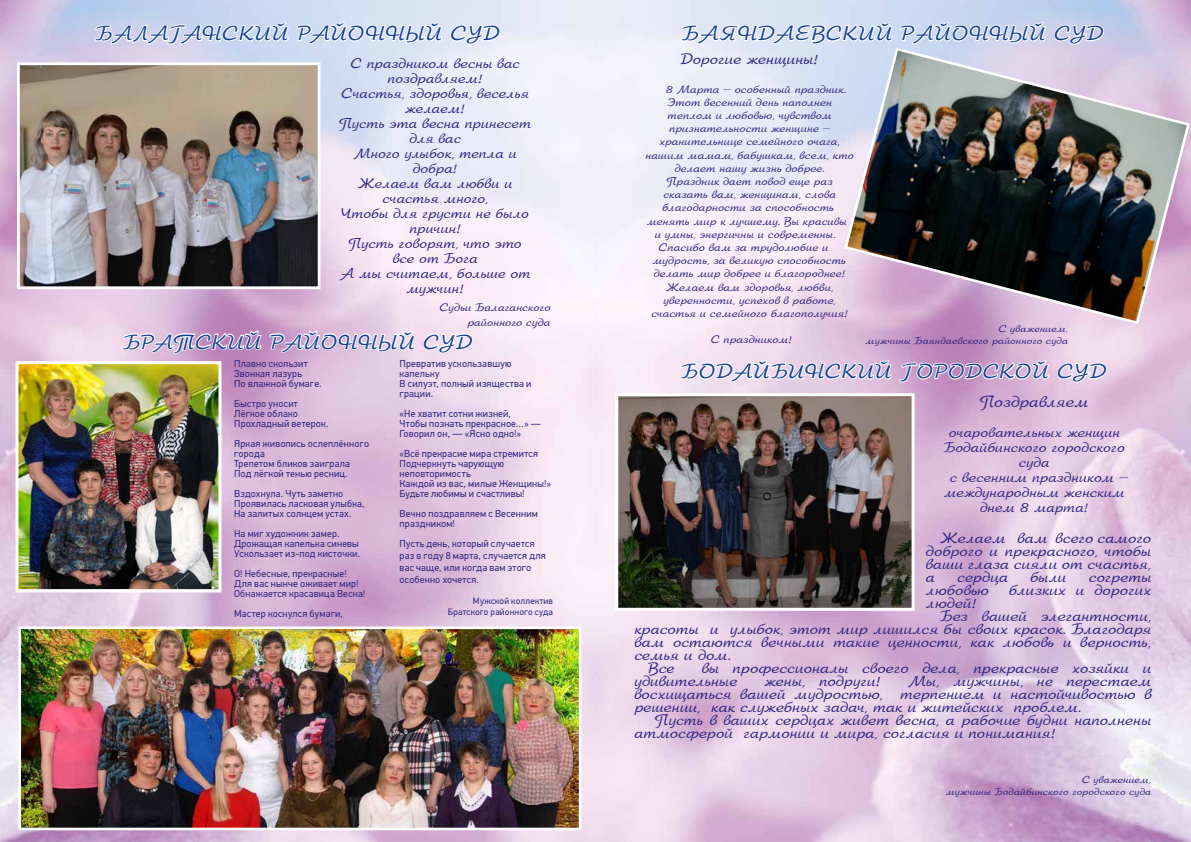
<style>
.page{position:relative;width:1191px;height:842px;background:#fff}
.page>*{position:absolute;margin:0;border:0;box-sizing:border-box;transform-origin:0 0}
.t1{font:20px "Arbat";letter-spacing:.045em;color:#164194}
.t2{font:16px "Arbat";letter-spacing:.005em;color:#312783}
.t3{font:15px/13px "Arbat";letter-spacing:.005em;color:#312783;text-align:justify}
.t4{font:14px/15px "Arbat";letter-spacing:.005em;color:#312783;text-align:center}
.t5{font:11px/14.4px "Arbat";letter-spacing:.01em;color:#312783;text-align:right}
.t6{font:10px/10px "PF Din Text Pro";letter-spacing:.015em;color:#312783}
.t7{font:10px/12px "Arbat";letter-spacing:.015em;color:#312783;text-align:right}
.t8{font:9.1px/10.9px "PF Din Text Pro";letter-spacing:.02em;color:#312783;text-align:right}
</style>
<div class="page">
<img style="left:21px;top:66px;width:295px;height:219px">
<div style="left:17px;top:62px;width:303px;height:227px;border:3px solid #fff"></div>
<svg style="left:94px;top:0;width:407px;height:111px;background:#d0d2db"></svg>
<img style="left:842px;top:46px;width:349px;height:280px">
<svg style="left:680px;top:0;width:367px;height:111px;background:#cfd7e5"></svg>
<svg style="left:1053px;top:9px;width:52px;height:38px"></svg>
<svg style="left:122px;top:305px;width:294px;height:114px;background:#dbbad9"></svg>
<svg style="left:422px;top:318px;width:52px;height:37px"></svg>
<img style="left:20px;top:365px;width:197px;height:223px">
<div style="left:16px;top:361px;width:205px;height:231px;border:3px solid #fff"></div>
<img style="left:22px;top:630px;width:555px;height:196px">
<div style="left:18px;top:626px;width:563px;height:204px;border:3px solid #fff"></div>
<svg style="left:679px;top:335px;width:429px;height:113px;background:#e0c3de"></svg>
<img style="left:619px;top:397px;width:291px;height:210px">
<div style="left:615px;top:393px;width:299px;height:218px;border:3px solid #fff"></div>
<h1 class="t1" style="left:96px;top:23px;width:405px">БАЛАГАНСКИЙ РАЙОННЫЙ СУД</h1>
<h1 class="t1" style="left:682px;top:23px;width:423px">БАЯНДАЕВСКИЙ РАЙОННЫЙ СУД</h1>
<h3 class="t3" style="left:681px;top:53px;width:139px">Дорогие женщины!</h3>
<p class="t5" style="left:666px;top:82px;width:182px">8 Марта – особенный праздник.</p>
<p class="t5" style="left:667px;top:95px;width:166px">Этот весенний день наполнен</p>
<p class="t5" style="left:667px;top:108px;width:166px">теплом и любовью, чувством</p>
<p class="t5" style="left:669px;top:122px;width:162px">признательности женщине –</p>
<p class="t5" style="left:659px;top:135px;width:182px">хранительнице семейного очага,</p>
<p class="t5" style="left:645px;top:148px;width:210px">нашим мамам, бабушкам, всем, кто</p>
<p class="t5" style="left:675px;top:161px;width:151px">делает нашу жизнь добрее.</p>
<p class="t5" style="left:667px;top:174px;width:167px">Праздник дает повод еще раз</p>
<p class="t5" style="left:663px;top:188px;width:174px">сказать вам, женщинам, слова</p>
<p class="t5" style="left:662px;top:201px;width:173px">благодарности за способность</p>
<p class="t5" style="left:647px;top:214px;width:201px">менять мир к лучшему. Вы красивы</p>
<p class="t5" style="left:654px;top:227px;width:182px">и умны, энергичны и современны.</p>
<p class="t5" style="left:659px;top:240px;width:171px">Спасибо вам за трудолюбие и</p>
<p class="t5" style="left:652px;top:254px;width:195px">мудрость, за великую способность</p>
<p class="t5" style="left:654px;top:267px;width:193px">делать мир добрее и благороднее!</p>
<p class="t5" style="left:666px;top:280px;width:169px">Желаем вам здоровья, любви,</p>
<p class="t5" style="left:663px;top:293px;width:174px">уверенности, успехов в работе,</p>
<p class="t5" style="left:651px;top:306px;width:198px">счастья и семейного благополучия!</p>
<p class="t4" style="left:340px;top:57px;width:193px">С праздником весны вас поздравляем!<br>Счастья, здоровья, веселья желаем!<br>Пусть эта весна принесет для вас<br>Много улыбок, тепла и добра!<br>Желаем вам любви и счастья много,<br>Чтобы для грусти не было причин!<br>Пусть говорят, что это все от Бога<br>А мы считаем, больше от мужчин!</p>
<p class="t5" style="left:440px;top:301px;width:112px">Судьи Балаганского районного суда</p>
<p class="t7" style="left:865px;top:323px;width:204px">С уважением,<br>мужчины Баяндаевского районного суда</p>
<h1 class="t1" style="left:124px;top:331px;width:350px">БРАТСКИЙ РАЙОННЫЙ СУД</h1>
<p class="t5" style="left:711px;top:333px;width:83px">С праздником!</p>
<p class="t6" style="left:234px;top:358px;width:89px">Плавно скользит<br>Звонкая лазурь<br>По влажной бумаге.</p>
<p class="t6" style="left:234px;top:398px;width:96px">Быстро уносит<br>Лёгкое облако<br>Прохладный ветерок.</p>
<p class="t6" style="left:234px;top:438px;width:136px">Яркая живопись ослеплённого города<br>Трепетом бликов заиграла<br>Под лёгкой тенью ресниц.</p>
<p class="t6" style="left:234px;top:488px;width:132px">Вздохнула. Чуть заметно<br>Проявилась ласковая улыбка,<br>На залитых солнцем устах.</p>
<p class="t6" style="left:234px;top:528px;width:127px">На миг художник замер.<br>Дрожащая капелька синевы<br>Ускользает из-под кисточки.</p>
<p class="t6" style="left:234px;top:568px;width:133px">О! Небесные, прекрасные!<br>Для вас нынче оживает мир!<br>Обнажается красавица Весна!</p>
<p class="t6" style="left:234px;top:608px;width:110px">Мастер коснулся бумаги,</p>
<p class="t6" style="left:399px;top:358px;width:133px">Превратив ускользавшую капельку<br>В силуэт, полный изящества и грации.</p>
<p class="t6" style="left:399px;top:408px;width:143px">«Не хватит сотни жизней,<br>Чтобы познать прекрасное…» —<br>Говорил он, — «Ясно одно!»</p>
<p class="t6" style="left:399px;top:448px;width:153px">«Всё прекрасие мира стремится<br>Подчеркнуть чарующую неповторимость<br>Каждой из вас, милые Женщины!»<br>Будьте любимы и счастливы!</p>
<p class="t6" style="left:399px;top:508px;width:140px">Вечно поздравляем с Весенним праздником!</p>
<p class="t6" style="left:399px;top:537px;width:148px;line-height:12px">Пусть день, который случается раз в году 8 марта, случается для вас чаще, или когда вам этого особенно хочется.</p>
<p class="t8" style="left:448px;top:596px;width:107px">Мужской коллектив<br>Братского районного суда</p>
<h1 class="t1" style="left:681px;top:361px;width:426px">БОДАЙБИНСКИЙ ГОРОДСКОЙ СУД</h1>
<h2 class="t2" style="left:980px;top:393px;width:110px">Поздравляем</h2>
<h3 class="t4" style="left:943px;top:425px;width:186px">очаровательных женщин<br>Бодайбинского городского суда<br>с весенним праздником – международным женским днем 8 марта!</h3>
<h3 class="t3" style="left:926px;top:531px;width:227px;text-indent:14px">Желаем вам всего самого доброго и прекрасного, чтобы ваши глаза сияли от счастья, а</h3>
<h3 class="t3" style="left:957px;top:570px;width:52px">сердца</h3>
<h3 class="t3" style="left:1030px;top:570px;width:38px">были</h3>
<h3 class="t3" style="left:1088px;top:570px;width:64px">согреты</h3>
<h3 class="t3" style="left:926px;top:583px;width:65px">любовью</h3>
<h3 class="t3" style="left:1009px;top:583px;width:144px">близких и дорогих</h3>
<h3 class="t3" style="left:926px;top:596px;width:53px">людей!</h3>
<h3 class="t3" style="left:940px;top:609px;width:213px">Без вашей элегантности,</h3>
<h3 class="t3" style="left:634px;top:622px;width:518px">красоты и улыбок, этот мир лишился бы своих красок. Благодаря</h3>
<h3 class="t3" style="left:634px;top:635px;width:518px">вам остаются вечными такие ценности, как любовь и верность,</h3>
<h3 class="t3" style="left:634px;top:648px;width:98px">семья и дом.</h3>
<h3 class="t3" style="left:648px;top:661px;width:28px">Все</h3>
<h3 class="t3" style="left:634px;top:661px;width:518px;text-indent:67px">вы профессионалы своего дела, прекрасные хозяйки и удивительные</h3>
<h3 class="t3" style="left:764px;top:675px;width:118px">жены, подруги!</h3>
<h3 class="t3" style="left:634px;top:675px;width:518px;text-indent:274px">Мы, мужчины, не перестаем восхищаться вашей мудростью, терпением и настойчивостью в решении, как служебных задач, так и житейских проблем.</h3>
<h3 class="t3" style="left:634px;top:714px;width:518px;text-indent:21px">Пусть в ваших сердцах живет весна, а рабочие будни наполнены атмосферой гармонии и мира, согласия и понимания!</h3>
<p class="t7" style="left:945px;top:774px;width:207px">С уважением,<br>мужчины Бодайбинского городского суда</p>
</div>
